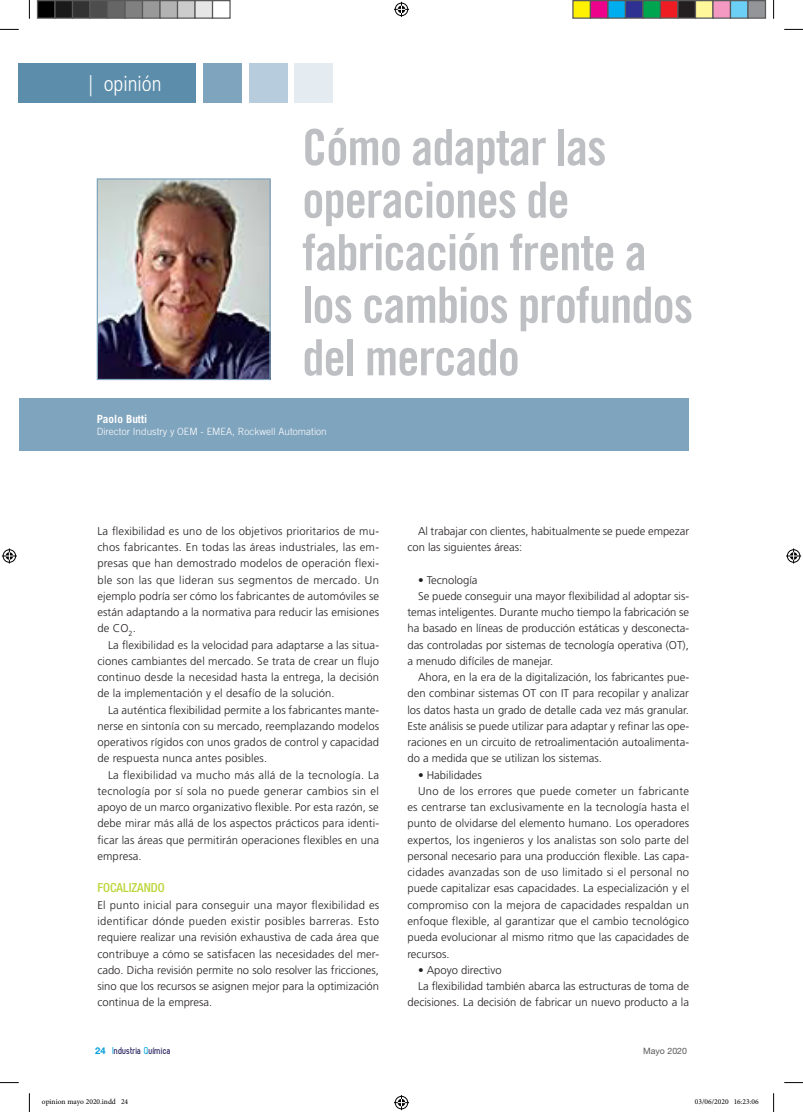
<style>
.page{position:relative;width:803px;height:1112px;background:#fff}
.page>*{position:absolute;margin:0;border:0;box-sizing:border-box;transform-origin:0 0}
.IQ_título{font:50px/52.5px "Trade Gothic Bold Cond Twenty";letter-spacing:-.02em;color:#bebfc2}
.t1{font:300 condensed 21.25px "Frutiger";color:#fff}
._03_IQ_SUBAPARTADO{font:500 condensed 12.5px "Helvetica Neue LT Std";color:#bdd63e}
._01-TEXTO{font:300 11.25px/16.2px "Frutiger";color:#231f20;text-align:justify}
.IQ_autor_nombre{font:700 11.25px "Trade Gothic";color:#fff}
.IQ_autor_cargo{font:300 10px "Trade Gothic";color:#fff}
.t2{font:700 10px "Zag";color:#27235f}
.t3{font:8.75px "Helvetica Neue LT Std";color:#57585a}
.t4{font:7.5px "Minion Pro";color:#000}
.s1{font-family:"Helvetica Neue LT Std";font-size:9.38px;color:#069ddc}
.s2{color:#1bace1}
</style>
<div class="page">
<div style="left:19px;top:63px;width:177px;height:40px;background:#5c8daa"></div>
<div style="left:203px;top:63px;width:39px;height:40px;background:#7fa4be"></div>
<div style="left:249px;top:63px;width:38px;height:40px;background:#b7ccdc"></div>
<div style="left:294px;top:63px;width:39px;height:40px;background:#e4ecf2"></div>
<div style="left:19px;top:398px;width:669px;height:53px;background:#7fa4be"></div>
<img style="left:99px;top:180px;width:170px;height:198px">
<div style="left:97px;top:178px;width:174px;height:202px;border:1px solid #7fa4be"></div>
<svg style="left:0;top:29px;width:19px;height:1px"></svg>
<svg style="left:784px;top:29px;width:19px;height:1px"></svg>
<svg style="left:0;top:1082px;width:19px;height:1px"></svg>
<svg style="left:784px;top:1082px;width:19px;height:1px"></svg>
<svg style="left:29px;top:0;width:1px;height:19px"></svg>
<svg style="left:29px;top:1093px;width:1px;height:18px"></svg>
<svg style="left:773px;top:0;width:1px;height:19px"></svg>
<svg style="left:773px;top:1093px;width:1px;height:18px"></svg>
<svg style="left:394px;top:2px;width:15px;height:15px"></svg>
<svg style="left:394px;top:1095px;width:15px;height:14px"></svg>
<svg style="left:2px;top:548px;width:15px;height:15px"></svg>
<svg style="left:786px;top:548px;width:15px;height:15px"></svg>
<div style="left:38px;top:1px;width:17px;height:17px;background:#000"></div>
<div style="left:37px;top:0;width:19px;height:19px;border:1px solid #595959"></div>
<div style="left:55px;top:1px;width:18px;height:17px;background:#1a1a1a"></div>
<div style="left:54px;top:0;width:19px;height:19px;border:1px solid #595959"></div>
<div style="left:73px;top:1px;width:17px;height:17px;background:#333"></div>
<div style="left:72px;top:0;width:19px;height:19px;border:1px solid #595959"></div>
<div style="left:90px;top:1px;width:18px;height:17px;background:#4d4d4d"></div>
<div style="left:89px;top:0;width:19px;height:19px;border:1px solid #595959"></div>
<div style="left:108px;top:1px;width:17px;height:17px;background:#666"></div>
<div style="left:107px;top:0;width:19px;height:19px;border:1px solid #595959"></div>
<div style="left:125px;top:1px;width:18px;height:17px;background:#808080"></div>
<div style="left:124px;top:0;width:19px;height:19px;border:1px solid #595959"></div>
<div style="left:143px;top:1px;width:17px;height:17px;background:#999"></div>
<div style="left:142px;top:0;width:19px;height:19px;border:1px solid #595959"></div>
<div style="left:160px;top:1px;width:18px;height:17px;background:#b3b3b3"></div>
<div style="left:159px;top:0;width:19px;height:19px;border:1px solid #595959"></div>
<div style="left:178px;top:1px;width:17px;height:17px;background:#ccc"></div>
<div style="left:177px;top:0;width:19px;height:19px;border:1px solid #595959"></div>
<div style="left:195px;top:1px;width:18px;height:17px;background:#e6e6e6"></div>
<div style="left:194px;top:0;width:19px;height:19px;border:1px solid #595959"></div>
<div style="left:212px;top:0;width:19px;height:19px;border:1px solid #595959"></div>
<div style="left:573px;top:1px;width:17px;height:17px;background:#fff101"></div>
<div style="left:572px;top:0;width:19px;height:19px;border:1px solid #595959"></div>
<div style="left:590px;top:1px;width:18px;height:17px;background:#ed028c"></div>
<div style="left:590px;top:0;width:18px;height:19px;border:1px solid #595959"></div>
<div style="left:608px;top:1px;width:17px;height:17px;background:#00aeef"></div>
<div style="left:607px;top:0;width:19px;height:19px;border:1px solid #595959"></div>
<div style="left:625px;top:1px;width:18px;height:17px;background:#2e3092"></div>
<div style="left:625px;top:0;width:18px;height:19px;border:1px solid #595959"></div>
<div style="left:643px;top:1px;width:17px;height:17px;background:#00a54f"></div>
<div style="left:642px;top:0;width:19px;height:19px;border:1px solid #595959"></div>
<div style="left:660px;top:1px;width:18px;height:17px;background:#ee1d23"></div>
<div style="left:660px;top:0;width:18px;height:19px;border:1px solid #595959"></div>
<div style="left:678px;top:1px;width:17px;height:17px;background:#231f20"></div>
<div style="left:677px;top:0;width:19px;height:19px;border:1px solid #595959"></div>
<div style="left:695px;top:1px;width:18px;height:17px;background:#fff79a"></div>
<div style="left:695px;top:0;width:18px;height:19px;border:1px solid #595959"></div>
<div style="left:713px;top:1px;width:17px;height:17px;background:#f499c2"></div>
<div style="left:712px;top:0;width:19px;height:19px;border:1px solid #595959"></div>
<div style="left:730px;top:1px;width:18px;height:17px;background:#6bcff6"></div>
<div style="left:730px;top:0;width:18px;height:19px;border:1px solid #595959"></div>
<div style="left:748px;top:1px;width:17px;height:17px;background:#939598"></div>
<div style="left:747px;top:0;width:19px;height:19px;border:1px solid #595959"></div>
<h2 class="t1" style="left:88px;top:72px;width:75px">| opinión</h2>
<p class="IQ_título" style="left:302px;top:121px;width:392px">Cómo adaptar las operaciones de fabricación frente a los cambios profundos del mercado</p>
<p class="IQ_autor_nombre" style="left:97px;top:412px;width:52px">Paolo Butti</p>
<p class="IQ_autor_cargo" style="left:97px;top:425px;width:232px">Director Industry y OEM - EMEA, Rockwell Automation</p>
<p class="_01-TEXTO" style="left:97px;top:522px;width:283px">La flexibilidad es uno de los objetivos prioritarios de mu&shy;chos fabricantes. En todas las áreas industriales, las em&shy;presas que han demostrado modelos de operación flexi&shy;ble son las que lideran sus segmentos de mercado. Un ejemplo podría ser cómo los fabricantes de automóviles se están adaptando a la normativa para reducir las emisiones de CO<sub>2</sub>.</p>
<p class="_01-TEXTO" style="left:97px;top:636px;width:283px;text-indent:11px">La flexibilidad es la velocidad para adaptarse a las situa&shy;ciones cambiantes del mercado. Se trata de crear un flujo continuo desde la necesidad hasta la entrega, la decisión de la implementación y el desafío de la solución.</p>
<p class="_01-TEXTO" style="left:97px;top:701px;width:283px;text-indent:11px">La auténtica flexibilidad permite a los fabricantes mante&shy;nerse en sintonía con su mercado, reemplazando modelos operativos rígidos con unos grados de control y capacidad de respuesta nunca antes posibles.</p>
<p class="_01-TEXTO" style="left:97px;top:766px;width:283px;text-indent:11px">La flexibilidad va mucho más allá de la tecnología. La tecnología por sí sola no puede generar cambios sin el apoyo de un marco organizativo flexible. Por esta razón, se debe mirar más allá de los aspectos prácticos para identi&shy;ficar las áreas que permitirán operaciones flexibles en una empresa.</p>
<p class="_03_IQ_SUBAPARTADO" style="left:97px;top:880px;width:69px">FOCALIZANDO</p>
<p class="_01-TEXTO" style="left:97px;top:896px;width:283px">El punto inicial para conseguir una mayor flexibilidad es identificar dónde pueden existir posibles barreras. Esto requiere realizar una revisión exhaustiva de cada área que contribuye a cómo se satisfacen las necesidades del mer&shy;cado. Dicha revisión permite no solo resolver las fricciones, sino que los recursos se asignen mejor para la optimización continua de la empresa.</p>
<p class="_01-TEXTO" style="left:407px;top:522px;width:283px;text-indent:11px">Al trabajar con clientes, habitualmente se puede empezar con las siguientes áreas:</p>
<p class="_01-TEXTO" style="left:418px;top:571px;width:61px">• Tecnología</p>
<p class="_01-TEXTO" style="left:407px;top:587px;width:283px;text-indent:11px">Se puede conseguir una mayor flexibilidad al adoptar sis&shy;temas inteligentes. Durante mucho tiempo la fabricación se ha basado en líneas de producción estáticas y desconecta&shy;das controladas por sistemas de tecnología operativa (OT), a menudo difíciles de manejar.</p>
<p class="_01-TEXTO" style="left:407px;top:669px;width:283px;text-indent:11px">Ahora, en la era de la digitalización, los fabricantes pue&shy;den combinar sistemas OT con IT para recopilar y analizar los datos hasta un grado de detalle cada vez más granular.<br>Este análisis se puede utilizar para adaptar y refinar las ope&shy;raciones en un circuito de retroalimentación autoalimenta&shy;do a medida que se utilizan los sistemas.</p>
<p class="_01-TEXTO" style="left:418px;top:766px;width:65px">• Habilidades</p>
<p class="_01-TEXTO" style="left:407px;top:782px;width:283px;text-indent:11px">Uno de los errores que puede cometer un fabricante es centrarse tan exclusivamente en la tecnología hasta el punto de olvidarse del elemento humano. Los operadores expertos, los ingenieros y los analistas son solo parte del personal necesario para una producción flexible. Las capa&shy;cidades avanzadas son de uso limitado si el personal no puede capitalizar esas capacidades. La especialización y el compromiso con la mejora de capacidades respaldan un enfoque flexible, al garantizar que el cambio tecnológico pueda evolucionar al mismo ritmo que las capacidades de recursos.</p>
<p class="_01-TEXTO" style="left:418px;top:961px;width:85px">• Apoyo directivo</p>
<p class="_01-TEXTO" style="left:407px;top:977px;width:283px;text-align:right">La flexibilidad también abarca las estructuras de toma de decisiones. La decisión de fabricar un nuevo producto a la</p>
<p class="t2" style="left:95px;top:1045px;width:77px"><span class="s1">24</span> <span class="s2">I</span>ndustria <span class="s2">Q</span>uímica</p>
<p class="t3" style="left:643px;top:1045px;width:45px">Mayo 2020</p>
<p class="t4" style="left:42px;top:1096px;width:88px">opinion mayo 2020.indd 24</p>
<p class="t4" style="left:695px;top:1096px;width:65px">03/06/2020 16:23:06</p>
</div>
